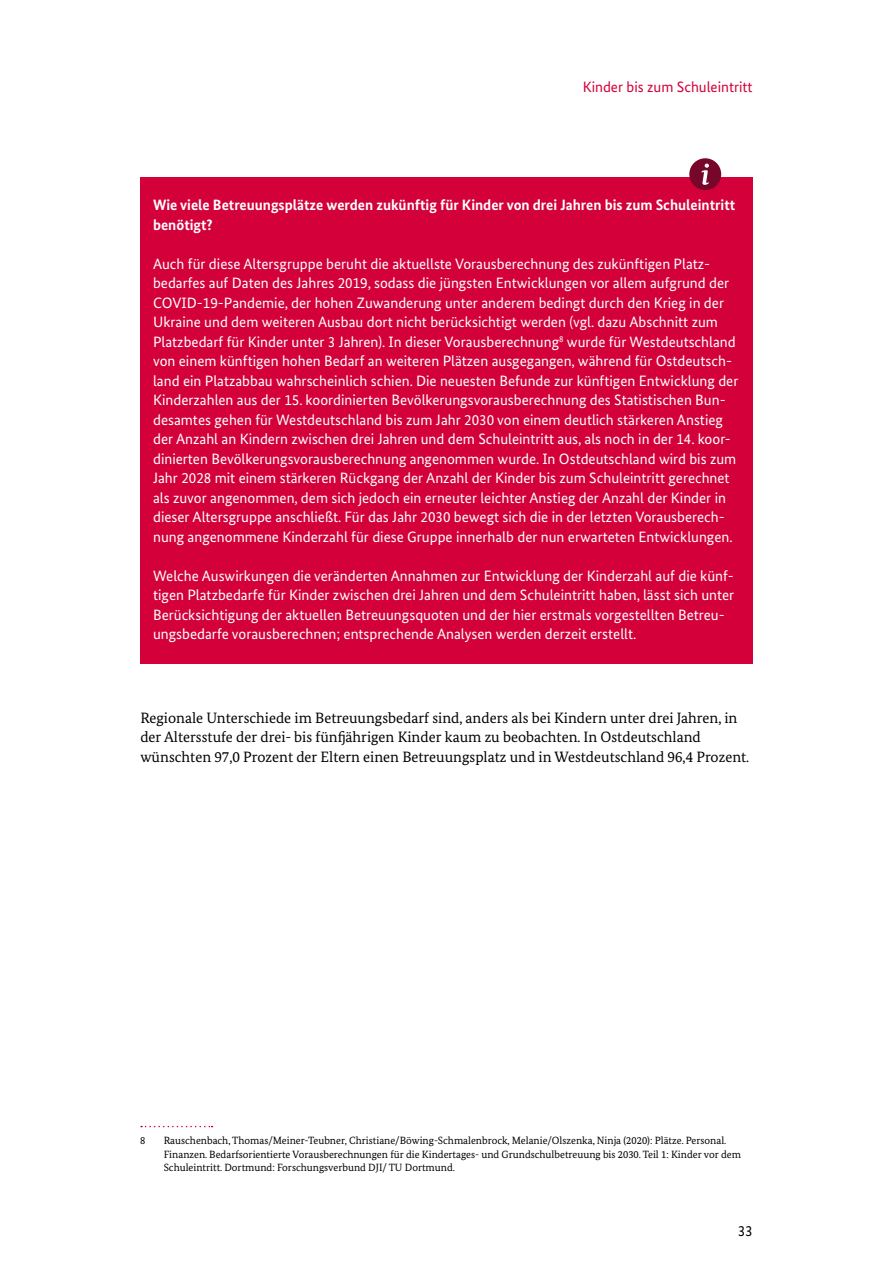
<style>
.page{position:relative;width:893px;height:1263px;background:#fff}
.page>*{position:absolute;margin:0;border:0;box-sizing:border-box;transform-origin:0 0}
.t1{font:15px/19.5px "Bundes Sans";color:#fff}
.t2{font:15px/19.5px "Bundes Serif";color:#000}
.t3{font:700 15px/19.5px "Bundes Sans";color:#fff}
.t4{font:15px "Bundes Sans";color:#d3003a}
.t5{font:15px "Bundes Sans";color:#000}
.t6{font:10.5px/13.5px "Bundes Serif";color:#000}
</style>
<div class="page">
<div style="left:140px;top:177px;width:613px;height:487px;background:#d3003a"></div>
<svg style="left:141px;top:1126px;width:72px;height:1px"></svg>
<div style="left:689px;top:158px;width:32px;height:32px;background:#77072a;border-radius:50%"></div>
<svg style="left:701px;top:164px;width:8px;height:21px"></svg>
<p class="t4" style="left:583px;top:78px;width:171px">Kinder bis zum Schuleintritt</p>
<p class="t3" style="left:153px;top:195px;width:584px">Wie viele Betreuungsplätze werden zukünftig für Kinder von drei Jahren bis zum Schuleintritt benötigt?</p>
<p class="t1" style="left:153px;top:254px;width:587px">Auch für diese Altersgruppe beruht die aktuellste Vorausberechnung des zukünftigen Platz&shy;bedarfes auf Daten des Jahres 2019, sodass die jüngsten Entwicklungen vor allem aufgrund der COVID-19-Pandemie, der hohen Zuwanderung unter anderem bedingt durch den Krieg in der Ukraine und dem weiteren Ausbau dort nicht berücksichtigt werden (vgl. dazu Abschnitt zum Platzbedarf für Kinder unter 3 Jahren). In dieser Vorausberechnung<sup>8</sup> wurde für Westdeutschland von einem künftigen hohen Bedarf an weiteren Plätzen ausgegangen, während für Ostdeutsch&shy;land ein Platzabbau wahrscheinlich schien. Die neuesten Befunde zur künftigen Entwicklung der Kinderzahlen aus der 15. koordinierten Bevölkerungsvorausberechnung des Statistischen Bun&shy;desamtes gehen für Westdeutschland bis zum Jahr 2030 von einem deutlich stärkeren Anstieg der Anzahl an Kindern zwischen drei Jahren und dem Schuleintritt aus, als noch in der 14. koor&shy;dinierten Bevölkerungsvorausberechnung angenommen wurde. In Ostdeutschland wird bis zum Jahr 2028 mit einem stärkeren Rückgang der Anzahl der Kinder bis zum Schuleintritt gerechnet als zuvor angenommen, dem sich jedoch ein erneuter leichter Anstieg der Anzahl der Kinder in dieser Altersgruppe anschließt. Für das Jahr 2030 bewegt sich die in der letzten Vorausberech&shy;nung angenommene Kinderzahl für diese Gruppe innerhalb der nun erwarteten Entwicklungen.</p>
<p class="t1" style="left:153px;top:566px;width:583px">Welche Auswirkungen die veränderten Annahmen zur Entwicklung der Kinderzahl auf die künf&shy;tigen Platzbedarfe für Kinder zwischen drei Jahren und dem Schuleintritt haben, lässt sich unter Berücksichtigung der aktuellen Betreuungsquoten und der hier erstmals vorgestellten Betreu&shy;ungsbedarfe vorausberechnen; entsprechende Analysen werden derzeit erstellt.</p>
<p class="t2" style="left:140px;top:708px;width:610px">Regionale Unterschiede im Betreuungsbedarf sind, anders als bei Kindern unter drei Jahren, in der Altersstufe der drei- bis fünfjährigen Kinder kaum zu beobachten. In Ostdeutschland wünschten 97,0 Prozent der Eltern einen Betreuungsplatz und in Westdeutschland 96,4 Prozent.</p>
<p class="t6" style="left:140px;top:1134px;width:7px">8</p>
<p class="t6" style="left:164px;top:1134px;width:579px">Rauschenbach, Thomas/Meiner-Teubner, Christiane/Böwing-Schmalenbrock, Melanie/Olszenka, Ninja (2020): Plätze. Personal.<br>Finanzen. Bedarfsorientierte Vorausberechnungen für die Kindertages- und Grundschulbetreuung bis 2030. Teil 1: Kinder vor dem<br>Schuleintritt. Dortmund: Forschungsverbund DJI/ TU Dortmund.</p>
<p class="t5" style="left:738px;top:1222px;width:16px">33</p>
</div>
